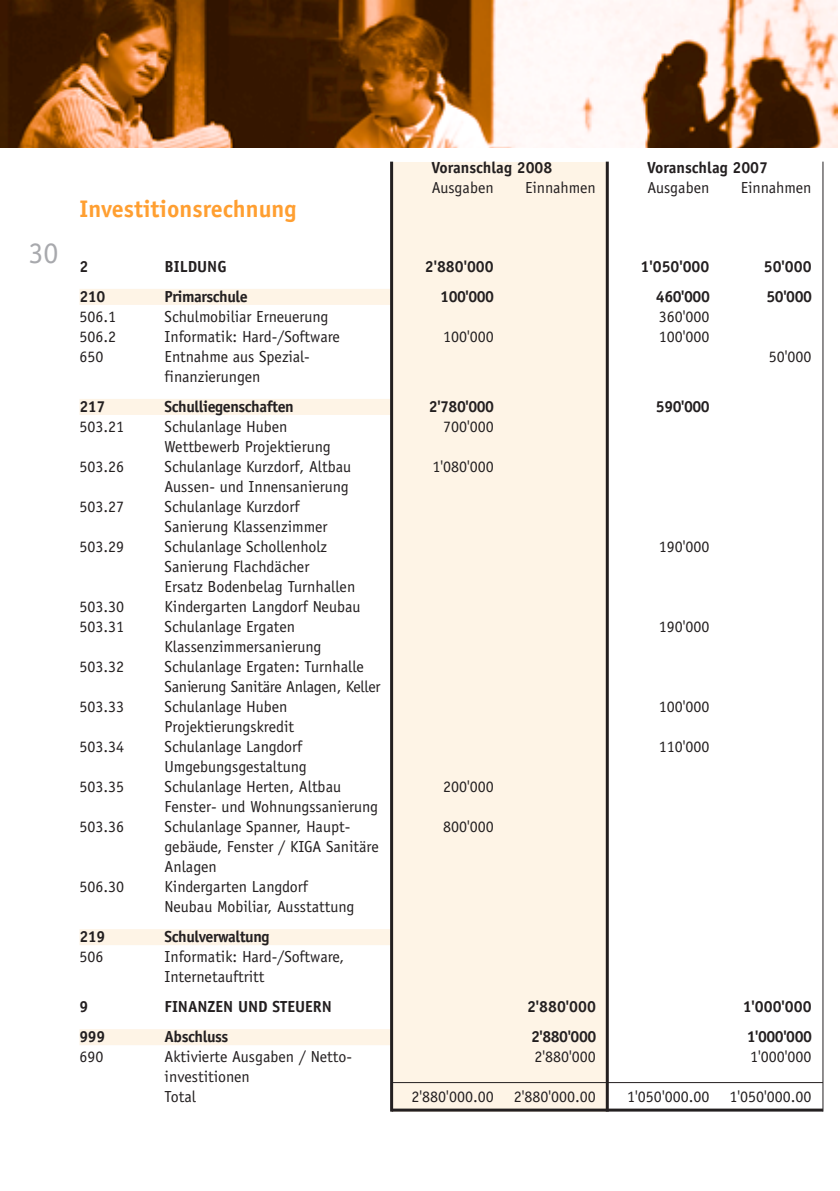
<style>
.page{position:relative;width:840px;height:1191px;background:#fff}
.page>*{position:absolute;margin:0;border:0;box-sizing:border-box;transform-origin:0 0}
.t1{font:30px "Officina Sans";color:#a8a9ad}
.t2{font:700 24px "Officina Sans";color:#ff9f31}
.t3{font:16px/20px "Officina Sans";color:#231f20}
.t4{font:700 16px "Officina Sans";letter-spacing:-.03em;color:#231f20}
.t5{font:700 16px "Officina Sans";color:#231f20}
</style>
<div class="page">
<div style="left:391px;top:162px;width:216px;height:949px;background:#fef4e6"></div>
<div style="left:79px;top:289px;width:312px;height:16px;background:#fef4e6"></div>
<div style="left:79px;top:399px;width:312px;height:16px;background:#fef4e6"></div>
<div style="left:79px;top:929px;width:312px;height:16px;background:#fef4e6"></div>
<div style="left:79px;top:1029px;width:312px;height:16px;background:#fef4e6"></div>
<hr style="left:605px;top:162px;width:3px;height:949px;background:#231f20">
<hr style="left:822px;top:162px;width:1px;height:949px;background:#231f20">
<hr style="left:390px;top:162px;width:3px;height:949px;background:#231f20">
<img style="left:0;top:0;width:837px;height:147px">
<hr style="left:391px;top:1082px;width:431px;height:1px;background:#231f20">
<hr style="left:391px;top:1108px;width:431px;height:3px;background:#231f20">
<h2 class="t2" style="left:79px;top:200px;width:218px">Investitionsrechnung</h2>
<p class="t5" style="left:431px;top:162px;width:122px">Voranschlag 2008</p>
<p class="t5" style="left:646px;top:162px;width:122px">Voranschlag 2007</p>
<p class="t3" style="left:431px;top:179px;width:63px">Ausgaben</p>
<p class="t3" style="left:524px;top:179px;width:72px">Einnahmen</p>
<p class="t3" style="left:647px;top:179px;width:63px">Ausgaben</p>
<p class="t3" style="left:740px;top:179px;width:72px">Einnahmen</p>
<h1 class="t1" style="left:28px;top:241px;width:61px">30 <sub>2</sub></h1>
<p class="t5" style="left:164px;top:260px;width:63px">BILDUNG</p>
<p class="t4" style="left:424px;top:260px;width:70px">2'880'000</p>
<p class="t4" style="left:640px;top:260px;width:70px">1'050'000</p>
<p class="t4" style="left:763px;top:260px;width:49px">50'000</p>
<p class="t4" style="left:79px;top:290px;width:27px">210</p>
<p class="t4" style="left:164px;top:290px;width:85px">Primarschule</p>
<p class="t4" style="left:440px;top:290px;width:55px">100'000</p>
<p class="t4" style="left:655px;top:290px;width:55px">460'000</p>
<p class="t4" style="left:766px;top:290px;width:47px">50'000</p>
<p class="t3" style="left:79px;top:308px;width:38px">506.1</p>
<p class="t3" style="left:164px;top:308px;width:165px">Schulmobiliar Erneuerung</p>
<p class="t3" style="left:658px;top:308px;width:52px">360'000</p>
<p class="t3" style="left:79px;top:328px;width:38px">506.2</p>
<p class="t3" style="left:164px;top:328px;width:177px">Informatik: Hard-/Software</p>
<p class="t3" style="left:443px;top:328px;width:52px">100'000</p>
<p class="t3" style="left:658px;top:328px;width:52px">100'000</p>
<p class="t3" style="left:79px;top:348px;width:25px">650</p>
<p class="t3" style="left:164px;top:348px;width:147px">Entnahme aus Spezial-</p>
<p class="t3" style="left:768px;top:348px;width:44px">50'000</p>
<p class="t3" style="left:164px;top:368px;width:97px">finanzierungen</p>
<p class="t4" style="left:79px;top:400px;width:27px">217</p>
<p class="t4" style="left:164px;top:400px;width:131px">Schulliegenschaften</p>
<p class="t4" style="left:428px;top:400px;width:67px">2'780'000</p>
<p class="t4" style="left:655px;top:400px;width:55px">590'000</p>
<p class="t3" style="left:79px;top:418px;width:46px">503.21</p>
<p class="t3" style="left:164px;top:418px;width:124px">Schulanlage Huben</p>
<p class="t3" style="left:443px;top:418px;width:52px">700'000</p>
<p class="t3" style="left:164px;top:438px;width:167px">Wettbewerb Projektierung</p>
<p class="t3" style="left:79px;top:458px;width:46px">503.26</p>
<p class="t3" style="left:164px;top:458px;width:188px">Schulanlage Kurzdorf, Altbau</p>
<p class="t3" style="left:432px;top:458px;width:63px">1'080'000</p>
<p class="t3" style="left:164px;top:478px;width:186px">Aussen- und Innensanierung</p>
<p class="t3" style="left:79px;top:498px;width:46px">503.27</p>
<p class="t3" style="left:164px;top:498px;width:164px">Schulanlage Kurzdorf<br>Sanierung Klassenzimmer</p>
<p class="t3" style="left:79px;top:538px;width:46px">503.29</p>
<p class="t3" style="left:164px;top:538px;width:164px">Schulanlage Schollenholz</p>
<p class="t3" style="left:658px;top:538px;width:52px">190'000</p>
<p class="t3" style="left:164px;top:558px;width:192px">Sanierung Flachdächer<br>Ersatz Bodenbelag Turnhallen</p>
<p class="t3" style="left:79px;top:598px;width:46px">503.30</p>
<p class="t3" style="left:164px;top:598px;width:197px">Kindergarten Langdorf Neubau</p>
<p class="t3" style="left:79px;top:618px;width:46px">503.31</p>
<p class="t3" style="left:164px;top:618px;width:132px">Schulanlage Ergaten</p>
<p class="t3" style="left:658px;top:618px;width:52px">190'000</p>
<p class="t3" style="left:164px;top:638px;width:158px">Klassenzimmersanierung</p>
<p class="t3" style="left:79px;top:658px;width:46px">503.32</p>
<p class="t3" style="left:164px;top:658px;width:217px">Schulanlage Ergaten: Turnhalle<br>Sanierung Sanitäre Anlagen, Keller</p>
<p class="t3" style="left:79px;top:698px;width:46px">503.33</p>
<p class="t3" style="left:164px;top:698px;width:124px">Schulanlage Huben</p>
<p class="t3" style="left:658px;top:698px;width:52px">100'000</p>
<p class="t3" style="left:164px;top:718px;width:131px">Projektierungskredit</p>
<p class="t3" style="left:79px;top:738px;width:46px">503.34</p>
<p class="t3" style="left:164px;top:738px;width:139px">Schulanlage Langdorf</p>
<p class="t3" style="left:658px;top:738px;width:52px">110'000</p>
<p class="t3" style="left:164px;top:758px;width:143px">Umgebungsgestaltung</p>
<p class="t3" style="left:79px;top:778px;width:46px">503.35</p>
<p class="t3" style="left:164px;top:778px;width:178px">Schulanlage Herten, Altbau</p>
<p class="t3" style="left:443px;top:778px;width:52px">200'000</p>
<p class="t3" style="left:164px;top:798px;width:215px">Fenster- und Wohnungssanierung</p>
<p class="t3" style="left:79px;top:818px;width:46px">503.36</p>
<p class="t3" style="left:164px;top:818px;width:187px">Schulanlage Spanner, Haupt-</p>
<p class="t3" style="left:443px;top:818px;width:52px">800'000</p>
<p class="t3" style="left:164px;top:838px;width:215px">gebäude, Fenster / KIGA Sanitäre<br>Anlagen</p>
<p class="t3" style="left:79px;top:878px;width:46px">506.30</p>
<p class="t3" style="left:164px;top:878px;width:191px">Kindergarten Langdorf<br>Neubau Mobiliar, Ausstattung</p>
<p class="t4" style="left:79px;top:930px;width:27px">219</p>
<p class="t4" style="left:164px;top:930px;width:106px">Schulverwaltung</p>
<p class="t3" style="left:79px;top:948px;width:25px">506</p>
<p class="t3" style="left:164px;top:948px;width:181px">Informatik: Hard-/Software,<br>Internetauftritt</p>
<p class="t4" style="left:79px;top:1000px;width:10px">9</p>
<p class="t5" style="left:164px;top:1000px;width:169px">FINANZEN UND STEUERN</p>
<p class="t4" style="left:526px;top:1000px;width:70px">2'880'000</p>
<p class="t4" style="left:742px;top:1000px;width:70px">1'000'000</p>
<p class="t4" style="left:79px;top:1030px;width:27px">999</p>
<p class="t4" style="left:164px;top:1030px;width:65px">Abschluss</p>
<p class="t4" style="left:530px;top:1030px;width:67px">2'880'000</p>
<p class="t4" style="left:746px;top:1030px;width:67px">1'000'000</p>
<p class="t3" style="left:79px;top:1048px;width:25px">690</p>
<p class="t3" style="left:164px;top:1048px;width:189px">Aktivierte Ausgaben / Netto-</p>
<p class="t3" style="left:534px;top:1048px;width:63px">2'880'000</p>
<p class="t3" style="left:749px;top:1048px;width:63px">1'000'000</p>
<p class="t3" style="left:164px;top:1068px;width:87px">investitionen<br>Total</p>
<p class="t3" style="left:411px;top:1088px;width:186px">2'880'000.00 2'880'000.00</p>
<p class="t3" style="left:627px;top:1088px;width:186px">1'050'000.00 1'050'000.00</p>
</div>
